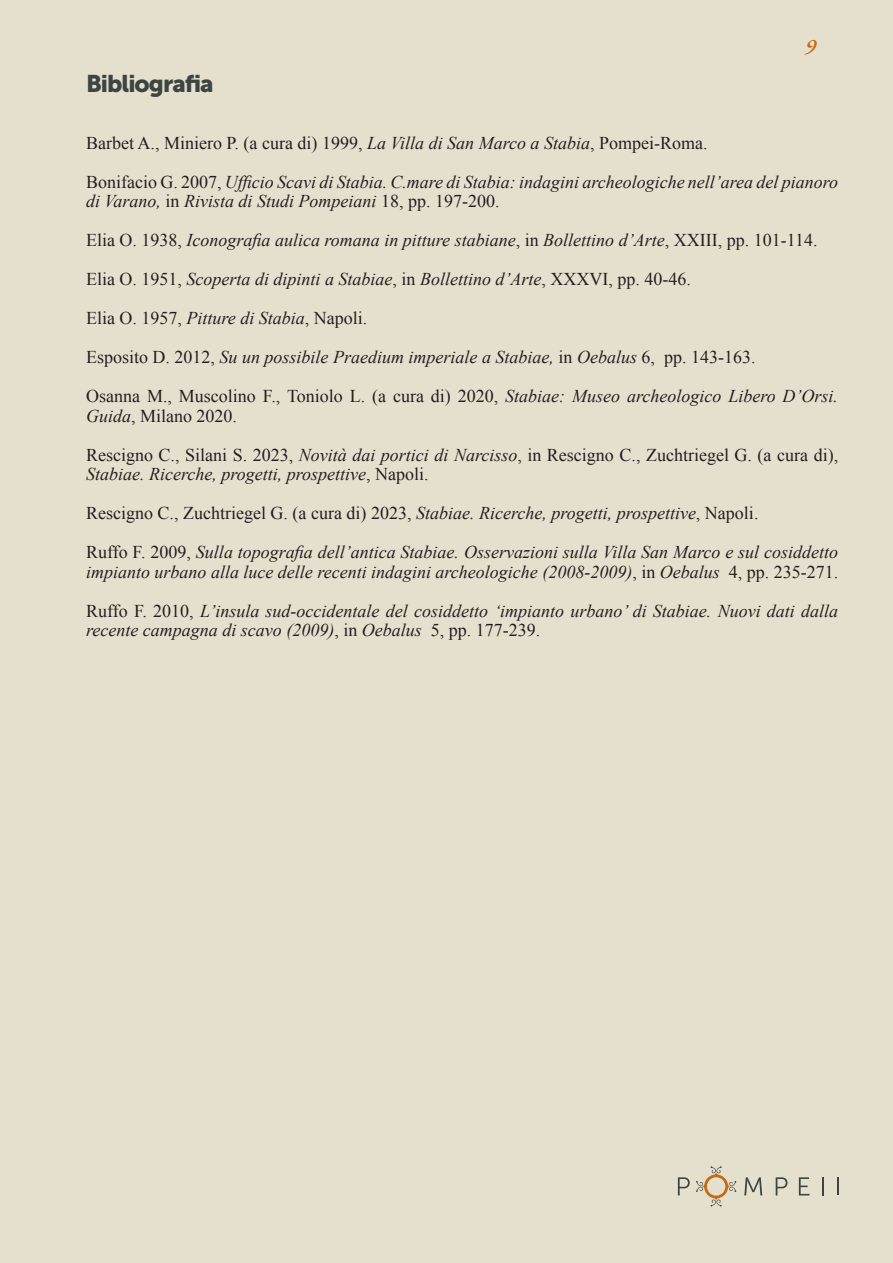
<style>
.page{position:relative;width:893px;height:1263px;background:#e5e0ce}
.page>*{position:absolute;margin:0;border:0;box-sizing:border-box;transform-origin:0 0}
.t1{font:24px "Museo Sans 900";letter-spacing:-.04em;color:#3d4543}
.t2{font:italic 600 22.5px "EB Garamond";color:#c76a14}
.t3{font:italic 18px/19.5px "Times New Roman";color:#231f20}
.t4{font:18px/19.5px "Times New Roman";color:#231f20}
.s1{font-style:italic}
.s2{font-style:normal}
</style>
<div class="page">
<svg style="left:678px;top:1177px;width:12px;height:18px"></svg>
<svg style="left:837px;top:1177px;width:2px;height:18px"></svg>
<svg style="left:822px;top:1177px;width:2px;height:18px"></svg>
<svg style="left:744px;top:1177px;width:18px;height:18px"></svg>
<svg style="left:799px;top:1177px;width:10px;height:18px"></svg>
<svg style="left:776px;top:1177px;width:11px;height:18px"></svg>
<svg style="left:696px;top:1166px;width:40px;height:40px"></svg>
<p class="t2" style="left:805px;top:32px;width:13px">9</p>
<p class="t1" style="left:86px;top:70px;width:129px">Bibliografia</p>
<p class="t4" style="left:86px;top:133px;width:623px">Barbet A., Miniero P. (a cura di) 1999, <span class="s1">La Villa di San Marco a Stabia</span>, Pompei-Roma.</p>
<p class="t3" style="left:86px;top:171px;width:753px"><span class="s2">Bonifacio G. 2007,</span> Ufficio Scavi di Stabia. C.mare di Stabia: indagini archeologiche nell’area del pianoro di Varano, <span class="s2">in</span> Rivista di Studi Pompeiani <span class="s2">18, pp. 197-200.</span></p>
<p class="t3" style="left:86px;top:230px;width:733px"><span class="s2">Elia O. 1938,</span> Iconografia aulica romana in pitture stabiane<span class="s2">, in</span> Bollettino d’Arte<span class="s2">, XXIII, pp. 101-114.</span></p>
<p class="t3" style="left:86px;top:269px;width:606px"><span class="s2">Elia O. 1951,</span> Scoperta di dipinti a Stabiae<span class="s2">, in</span> Bollettino d’Arte<span class="s2">, XXXVI, pp. 40-46.</span></p>
<p class="t4" style="left:86px;top:308px;width:283px">Elia O. 1957, <span class="s1">Pitture di Stabia</span>, Napoli.</p>
<p class="t3" style="left:86px;top:347px;width:671px"><span class="s2">Esposito D. 2012,</span> Su un possibile Praedium imperiale a Stabiae, <span class="s2">in</span> Oebalus <span class="s2">6, pp. 143-163.</span></p>
<p class="t4" style="left:86px;top:386px;width:753px">Osanna M., Muscolino F., Toniolo L. (a cura di) 2020, <span class="s1">Stabiae: Museo archeologico Libero D’Orsi.<br>Guida</span>, Milano 2020.</p>
<p class="t4" style="left:86px;top:445px;width:753px">Rescigno C., Silani S. 2023, <span class="s1">Novità dai portici di Narcisso</span>, in Rescigno C., Zuchtriegel G. (a cura di),<br><span class="s1">Stabiae. Ricerche, progetti, prospettive</span>, Napoli.</p>
<p class="t4" style="left:86px;top:503px;width:674px">Rescigno C., Zuchtriegel G. (a cura di) 2023, <span class="s1">Stabiae. Ricerche, progetti, prospettive</span>, Napoli.</p>
<p class="t3" style="left:86px;top:542px;width:753px"><span class="s2">Ruffo F. 2009,</span> Sulla topografia dell’antica Stabiae. Osservazioni sulla Villa San Marco e sul cosiddetto impianto urbano alla luce delle recenti indagini archeologiche (2008-2009)<span class="s2">, in</span> Oebalus <span class="s2">4, pp. 235-271.</span></p>
<p class="t3" style="left:86px;top:600px;width:753px"><span class="s2">Ruffo F. 2010,</span> L’insula sud-occidentale del cosiddetto ‘impianto urbano’ di Stabiae. Nuovi dati dalla recente campagna di scavo (2009)<span class="s2">, in</span> Oebalus <span class="s2">5, pp. 177-239.</span></p>
</div>
